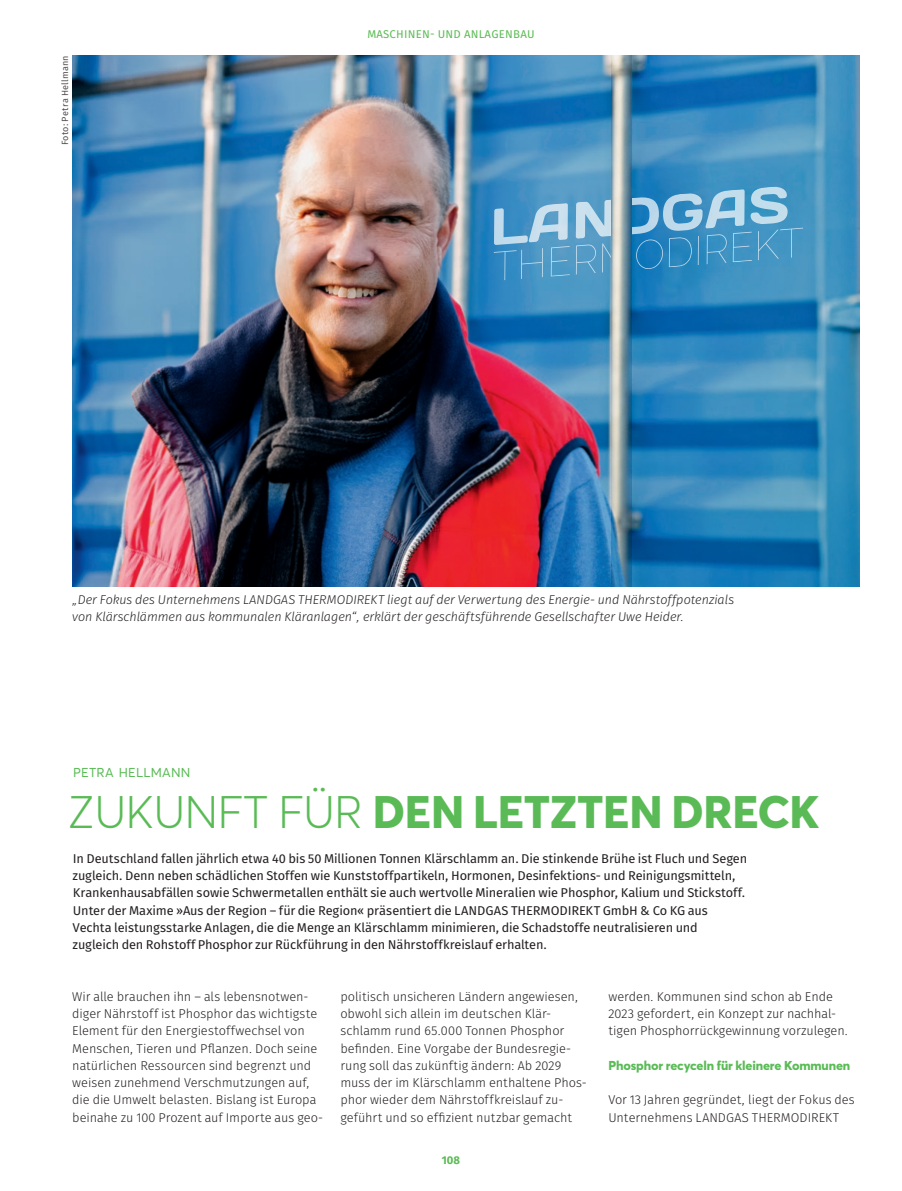
<style>
.page{position:relative;width:902px;height:1191px;background:#fff}
.page>*{position:absolute;margin:0;border:0;box-sizing:border-box;transform-origin:0 0}
.t1{font:800 45px "Averta";letter-spacing:-.005em;color:#5abb56}
.t2{font:12.75px/17.2px "Fira Sans OT Light";letter-spacing:-.005em;color:#231f20}
.t3{font:12.75px/17.2px "Fira Sans OT";letter-spacing:-.01em;color:#231f20}
.t4{font:italic 12.75px/17.2px "Fira Sans OT Light";letter-spacing:-.01em;color:#231f20}
.t5{font:800 12.75px "Averta";letter-spacing:-.01em;color:#5abb56}
.t6{font:12.75px "Averta";letter-spacing:.02em;color:#5abb56}
.t7{font:11.25px "Fira Sans OT";letter-spacing:.02em;color:#5bbb54}
.t8{font:700 11.25px "Fira Sans OT";color:#5bbb54}
.t9{font:9px "Fira Sans OT";letter-spacing:.025em;color:#231f20}
.s1{font-weight:300}
</style>
<div class="page">
<img style="left:72px;top:55px;width:787px;height:531px">
<svg style="left:493px;top:186px;width:310px;height:95px;background:#589fca"></svg>
<img style="left:611px;top:55px;width:20px;height:531px">
<p class="t9" style="left:59px;top:145px;width:91px;rotate:-90deg">Foto: Petra Hellmann</p>
<p class="t7" style="left:367px;top:27px;width:169px">Maschinen- und Anlagenbau</p>
<p class="t4" style="left:72px;top:592px;width:663px">„Der Fokus des Unternehmens LANDGAS THERMODIREKT liegt auf der Verwertung des Energie- und Nährstoffpotenzials von Klärschlämmen aus kommunalen Kläranlagen“, erklärt der geschäftsführende Gesellschafter Uwe Heider.</p>
<p class="t6" style="left:73px;top:763px;width:119px">PETRA HELLMANN</p>
<h1 class="t1" style="left:68px;top:780px;width:752px"><span class="s1">ZUKUNFT FÜR</span> DEN LETZTEN DRECK</h1>
<p class="t3" style="left:73px;top:850px;width:676px">I n Deutschland fallen jährlich etwa 40 bis 50 Millionen Tonnen Klärschlamm an. Die stinkende Brühe ist Fluch und Segen zugleich. Denn neben schädlichen Stoffen wie Kunststoffpartikeln, H ormonen, Desinfektions- und Reinigungsmitteln, Krankenhausabfällen sowie Schwermetallen enthält sie auch wertvolle Mineralien wie Phosphor, Kalium und Stickstoff.<br>U nter der Maxime »Aus der Region – für die Region« präsentiert die LANDGAS</p>
<p class="t3" style="left:73px;top:902px;width:636px;text-indent:438px">THERMODI REKT GmbH &amp; Co KG aus<br>Vechta leistungsstarke Anlagen, die die Menge an Klärschlamm minimieren, die Schadstoffe neutralisieren und zugleich den Rohstoff Phosphor zur Rückführung in den Nährstoffkreislauf erhalten.</p>
<p class="t2" style="left:72px;top:988px;width:252px">Wir alle brauchen ihn – als lebensnotwen&shy;diger Nährstoff ist Phosphor das wichtigste Element für den Energiestoffwechsel von Menschen, Tieren und Pflanzen. Doch seine natürlichen Ressourcen sind begrenzt und weisen zunehmend Verschmutzungen auf, die die Umwelt belasten. Bislang ist Europa beinahe zu 100 Prozent auf Importe aus geo-</p>
<p class="t2" style="left:340px;top:988px;width:248px">politisch unsicheren Ländern angewiesen, obwohl sich allein im deutschen Klär&shy;schlamm rund 65.000 Tonnen Phosphor befinden. Eine Vorgabe der Bundesregie&shy;rung soll das zukünftig ändern: Ab 2029 muss der im Klärschlamm enthaltene Phos&shy;phor wieder dem Nährstoffkreislauf zu&shy;geführt und so effizient nutzbar gemacht</p>
<p class="t2" style="left:608px;top:988px;width:241px">werden. Kommunen sind schon ab Ende<br>2023 gefordert, ein Konzept zur nachhal&shy;tigen Phosphorrückgewinnung vorzulegen.</p>
<p class="t5" style="left:608px;top:1056px;width:243px">Phosphor recyceln für kleinere Kommunen</p>
<p class="t2" style="left:608px;top:1092px;width:248px">Vor 13 Jahren gegründet, liegt der Fokus des<br>Unternehmens LANDGAS THERMODIREKT</p>
<p class="t8" style="left:442px;top:1152px;width:20px">108</p>
</div>
